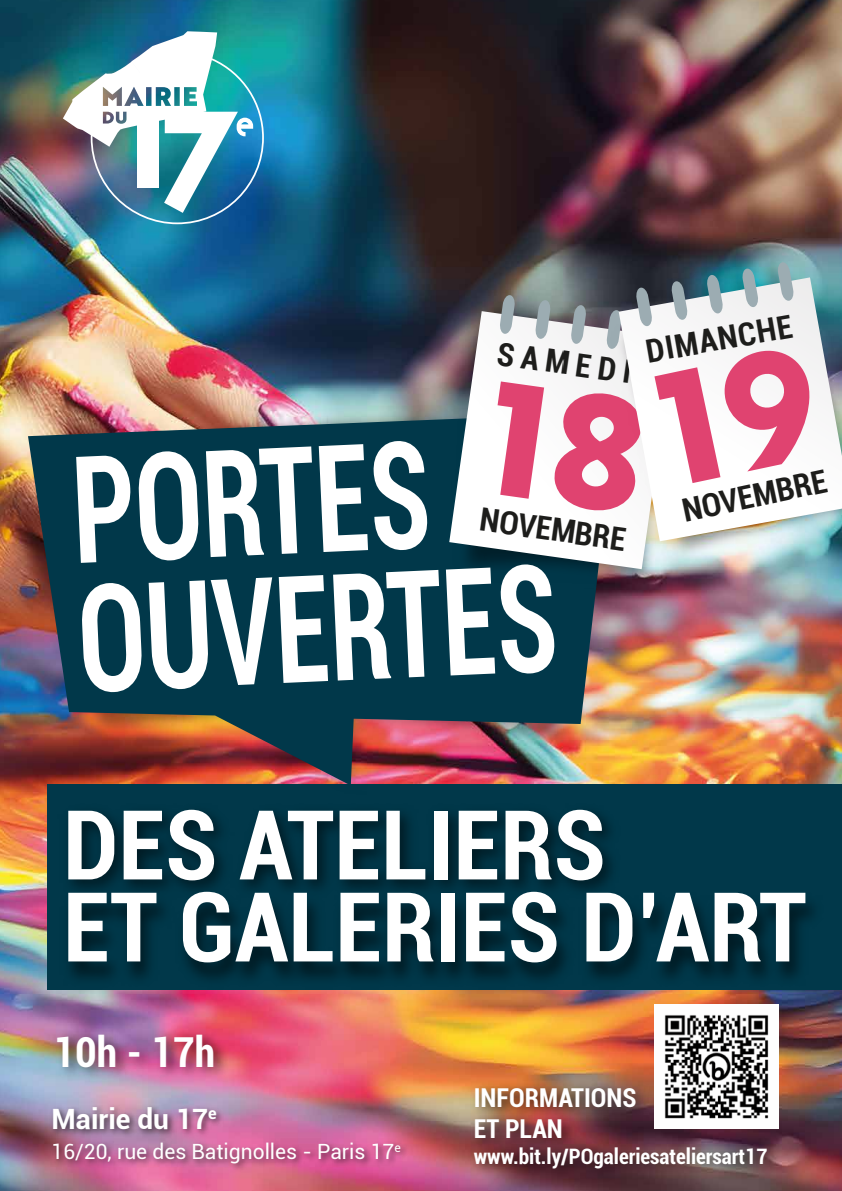
<style>
.page{position:relative;width:842px;height:1191px;background:#fff}
.page>*{position:absolute;margin:0;border:0;box-sizing:border-box;transform-origin:0 0}
.t1{font:700 condensed 149.1px/129.5px "Roboto";color:#fff;scale:.75 1}
.t2{font:700 condensed 96.6px/82px "Roboto";color:#fff}
.t3{font:700 condensed 41.4px "Roboto";color:#fff}
.t4{font:700 condensed 32.2px "Roboto";color:#1d1d1b}
.t5{font:700 28px "Roboto";color:#fff}
.t6{font:700 condensed 26px/31.2px "Roboto";color:#fff}
.t7{font:700 condensed 21.3px "Roboto";color:#fff}
.t8{font:21px "Roboto";color:#fff}
</style>
<div class="page">
<img style="left:0;top:0;width:842px;height:1191px">
<div style="left:47px;top:784px;width:795px;height:205px;background:#01384a"></div>
<img style="left:40px;top:379px;width:388px;height:452px">
<img style="left:28px;top:412px;width:588px;height:373px">
<img style="left:428px;top:263px;width:265px;height:359px">
<svg style="left:449px;top:311px;width:115px;height:258px"></svg>
<img style="left:564px;top:200px;width:278px;height:418px">
<img style="left:619px;top:277px;width:223px;height:264px">
<img style="left:464px;top:1072px;width:324px;height:115px">
<img style="left:44px;top:1019px;width:192px;height:77px">
<img style="left:52px;top:785px;width:777px;height:232px">
<img style="left:63px;top:31px;width:201px;height:193px">
<img style="left:46px;top:1089px;width:521px;height:86px">
<img style="left:655px;top:1005px;width:123px;height:123px">
<svg style="left:485px;top:262px;width:338px;height:253px"></svg>
<h3 class="t4" style="left:500px;top:331px;width:137px;rotate:8deg">SAMEDI</h3>
<h3 class="t4" style="left:642px;top:329px;width:150px;rotate:-10deg">DIMANCHE</h3>
<h1 class="t1" style="left:67px;top:441px;width:641px;rotate:-3deg">PORTES<br>OUVERTES</h1>
<h3 class="t4" style="left:483px;top:496px;width:148px;rotate:8deg">NOVEMBRE</h3>
<h3 class="t4" style="left:678px;top:489px;width:148px;rotate:-12deg">NOVEMBRE</h3>
<h2 class="t2" style="left:63px;top:800px;width:745px">DES ATELIERS<br>ET GALERIES D’ART</h2>
<h3 class="t3" style="left:53px;top:1023px;width:163px">10h - 17h</h3>
<h3 class="t5" style="left:52px;top:1098px;width:167px">Mairie du 17<sup>e</sup></h3>
<p class="t8" style="left:52px;top:1136px;width:351px">16/20, rue des Batignolles - Paris 17<sup>e</sup></p>
<p class="t6" style="left:474px;top:1081px;width:164px">INFORMATIONS<br>ET PLAN</p>
<p class="t7" style="left:474px;top:1141px;width:295px">www.bit.ly/POgaleriesateliersart17</p>
</div>
